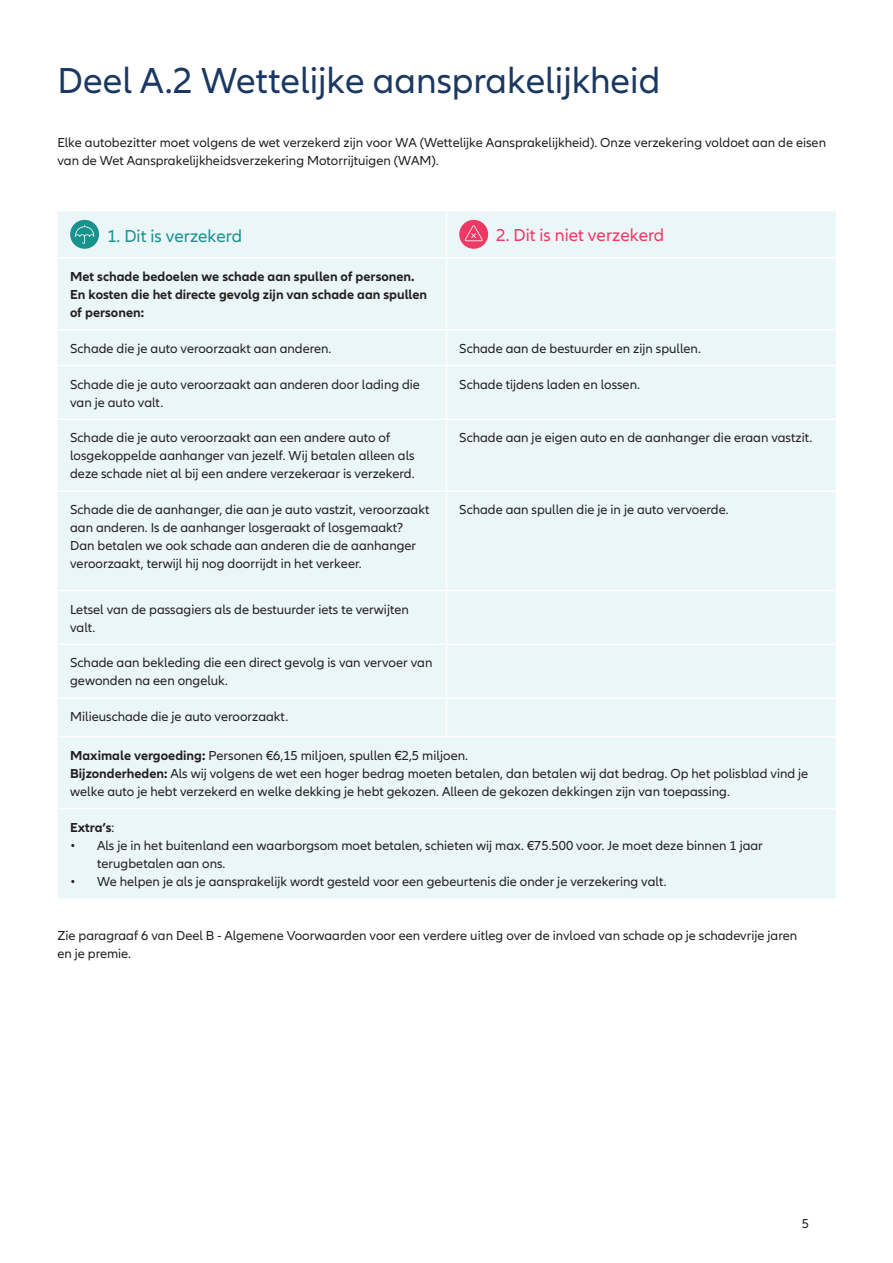
<style>
.page{position:relative;width:893px;height:1263px;background:#fff}
.page>*{position:absolute;margin:0;border:0;box-sizing:border-box;transform-origin:0 0}
.t1{font:37.5px "Allianz Neo";color:#1a3862}
.t2{font:18px "Allianz Neo";color:#ef3864}
.t3{font:18px "Allianz Neo";color:#18928d}
.t4{font:13.5px/18px "Allianz Neo";color:#231f20}
.t5{font:700 13.5px/18px "Allianz Neo";color:#231f20}
.s1{font-weight:700}
.s2{font-weight:400}
</style>
<div class="page">
<div style="left:57px;top:211px;width:779px;height:687px;background:#eaf6f8"></div>
<hr style="left:446px;top:211px;width:1px;height:46px;background:#fff">
<hr style="left:57px;top:257px;width:389px;height:2px;background:#fff">
<hr style="left:446px;top:257px;width:390px;height:2px;background:#fff">
<hr style="left:446px;top:259px;width:1px;height:70px;background:#fff">
<hr style="left:57px;top:329px;width:389px;height:1px;background:#fff">
<hr style="left:446px;top:329px;width:390px;height:1px;background:#fff">
<hr style="left:446px;top:330px;width:1px;height:35px;background:#fff">
<hr style="left:57px;top:365px;width:389px;height:1px;background:#fff">
<hr style="left:446px;top:365px;width:390px;height:1px;background:#fff">
<hr style="left:446px;top:366px;width:1px;height:53px;background:#fff">
<hr style="left:57px;top:419px;width:389px;height:1px;background:#fff">
<hr style="left:446px;top:419px;width:390px;height:1px;background:#fff">
<hr style="left:446px;top:420px;width:1px;height:70px;background:#fff">
<hr style="left:57px;top:490px;width:389px;height:2px;background:#fff">
<hr style="left:446px;top:490px;width:390px;height:2px;background:#fff">
<hr style="left:446px;top:492px;width:1px;height:98px;background:#fff">
<hr style="left:57px;top:590px;width:389px;height:1px;background:#fff">
<hr style="left:446px;top:590px;width:390px;height:1px;background:#fff">
<hr style="left:446px;top:591px;width:1px;height:53px;background:#fff">
<hr style="left:57px;top:644px;width:389px;height:1px;background:#fff">
<hr style="left:446px;top:644px;width:390px;height:1px;background:#fff">
<hr style="left:446px;top:645px;width:1px;height:52px;background:#fff">
<hr style="left:57px;top:697px;width:389px;height:2px;background:#fff">
<hr style="left:446px;top:697px;width:390px;height:2px;background:#fff">
<hr style="left:446px;top:699px;width:1px;height:37px;background:#fff">
<hr style="left:57px;top:736px;width:389px;height:1px;background:#fff">
<hr style="left:446px;top:736px;width:390px;height:1px;background:#fff">
<hr style="left:57px;top:808px;width:389px;height:1px;background:#fff">
<hr style="left:446px;top:808px;width:390px;height:1px;background:#fff">
<div style="left:70px;top:220px;width:29px;height:29px;background:#18928d;border-radius:50%"></div>
<svg style="left:75px;top:225px;width:19px;height:19px"></svg>
<div style="left:459px;top:220px;width:29px;height:29px;background:#ef3864;border-radius:50%"></div>
<svg style="left:465px;top:225px;width:18px;height:16px"></svg>
<p class="t1" style="left:57px;top:60px;width:604px">Deel A.2 Wettelijke aansprakelijkheid</p>
<p class="t4" style="left:57px;top:134px;width:770px">Elke autobezitter moet volgens de wet verzekerd zijn voor WA (Wettelijke Aansprakelijkheid). Onze verzekering voldoet aan de eisen van de Wet Aansprakelijkheidsverzekering Motorrijtuigen (WAM).</p>
<p class="t3" style="left:107px;top:226px;width:137px">1. Dit is verzekerd</p>
<p class="t2" style="left:496px;top:225px;width:170px">2. Dit is niet verzekerd</p>
<p class="t5" style="left:70px;top:268px;width:346px">Met schade bedoelen we schade aan spullen of personen.</p>
<p class="t5" style="left:70px;top:286px;width:359px">En kosten die het directe gevolg zijn van schade aan spullen of personen:</p>
<p class="t4" style="left:70px;top:340px;width:263px">Schade die je auto veroorzaakt aan anderen.</p>
<p class="t4" style="left:459px;top:340px;width:243px">Schade aan de bestuurder en zijn spullen.</p>
<p class="t4" style="left:70px;top:375px;width:351px">Schade die je auto veroorzaakt aan anderen door lading die van je auto valt.</p>
<p class="t4" style="left:459px;top:375px;width:182px">Schade tijdens laden en lossen.</p>
<p class="t4" style="left:70px;top:429px;width:346px">Schade die je auto veroorzaakt aan een andere auto of losgekoppelde aanhanger van jezelf. Wij betalen alleen als deze schade niet al bij een andere verzekeraar is verzekerd.</p>
<p class="t4" style="left:459px;top:429px;width:355px">Schade aan je eigen auto en de aanhanger die eraan vastzit.</p>
<p class="t4" style="left:70px;top:501px;width:361px">Schade die de aanhanger, die aan je auto vastzit, veroorzaakt aan anderen. Is de aanhanger losgeraakt of losgemaakt?<br>Dan betalen we ook schade aan anderen die de aanhanger veroorzaakt, terwijl hij nog doorrijdt in het verkeer.</p>
<p class="t4" style="left:459px;top:501px;width:271px">Schade aan spullen die je in je auto vervoerde.</p>
<p class="t4" style="left:70px;top:600px;width:340px">Letsel van de passagiers als de bestuurder iets te verwijten valt.</p>
<p class="t4" style="left:70px;top:654px;width:364px">Schade aan bekleding die een direct gevolg is van vervoer van gewonden na een ongeluk.</p>
<p class="t4" style="left:70px;top:708px;width:220px">Milieuschade die je auto veroorzaakt.</p>
<p class="t4" style="left:70px;top:747px;width:399px"><span class="s1">Maximale vergoeding:</span> Personen €6,15 miljoen, spullen €2,5 miljoen.</p>
<p class="t4" style="left:70px;top:765px;width:740px"><span class="s1">Bijzonderheden:</span> Als wij volgens de wet een hoger bedrag moeten betalen, dan betalen wij dat bedrag. Op het polisblad vind je welke auto je hebt verzekerd en welke dekking je hebt gekozen. Alleen de gekozen dekkingen zijn van toepassing.</p>
<p class="t5" style="left:70px;top:818px;width:46px">Extra’s<span class="s2">:</span></p>
<p class="t4" style="left:97px;top:836px;width:667px;text-indent:-27px">• Als je in het buitenland een waarborgsom moet betalen, schieten wij max. €75.500 voor. Je moet deze binnen 1 jaar terugbetalen aan ons.</p>
<p class="t4" style="left:70px;top:872px;width:598px">• We helpen je als je aansprakelijk wordt gesteld voor een gebeurtenis die onder je verzekering valt.</p>
<p class="t4" style="left:57px;top:926px;width:741px">Zie paragraaf 6 van Deel B - Algemene Voorwaarden voor een verdere uitleg over de invloed van schade op je schadevrije jaren</p>
<p class="t4" style="left:57px;top:944px;width:75px">en je premie.</p>
<p class="t4" style="left:802px;top:1214px;width:9px">5</p>
</div>
